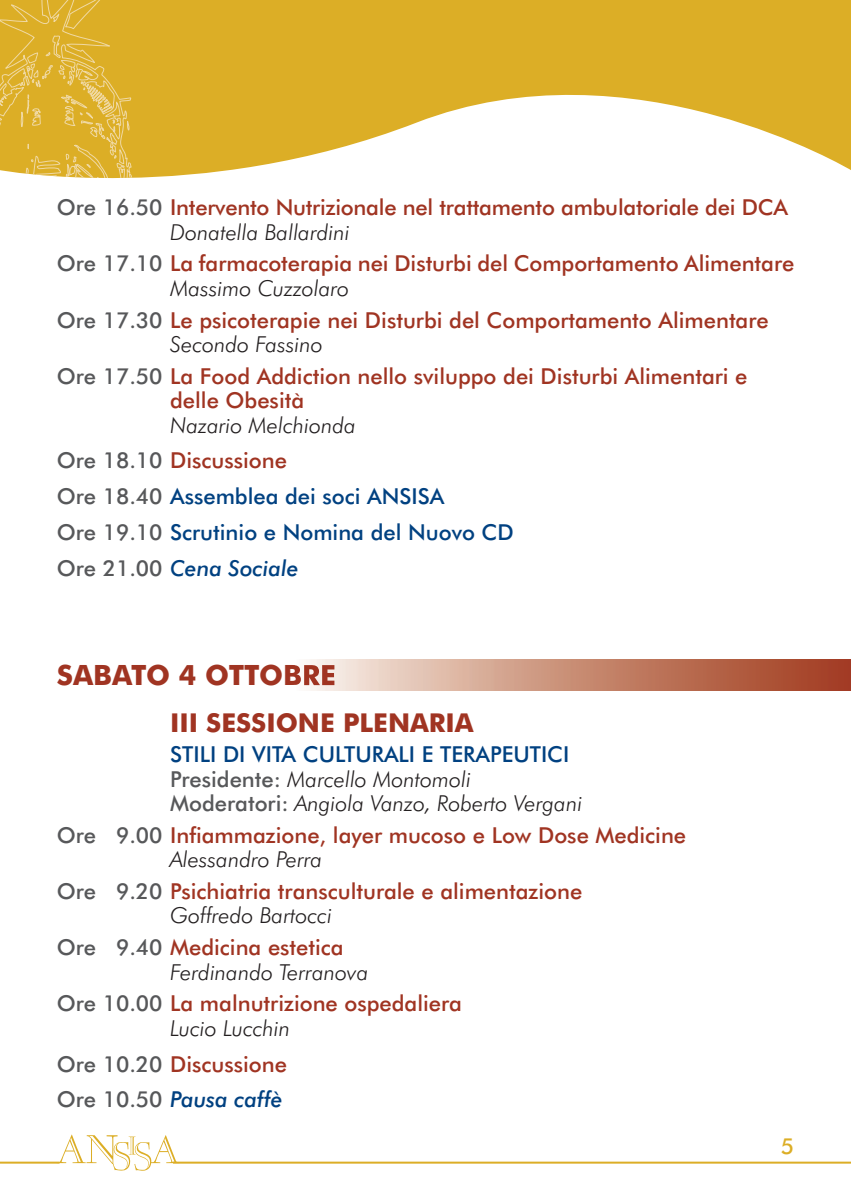
<style>
.page{position:relative;width:851px;height:1191px;background:#fff}
.page>*{position:absolute;margin:0;border:0;box-sizing:border-box;transform-origin:0 0}
.t1{font:700 28px "Futura BT";color:#a03422}
.t2{font:700 26px "Futura BT";color:#a03422}
.t3{font:500 22px/24.4px "Futura BT";color:#a03422}
.t4{font:italic 300 22px/24.4px "Futura BT";color:#231f20}
.t5{font:500 22px/35.8px "Futura BT";color:#014181}
.t6{font:500 22px/35.8px "Futura BT";color:#57585a}
.t7{font:500 22px "Futura BT";color:#dcae26}
.s1{color:#57585a}
.s2{font-weight:300;font-style:italic;color:#231f20}
.s3{color:#a03422}
.s4{font-style:italic}
.s5{font-weight:500;font-style:normal;color:#014181}
.s6{font-weight:500;font-style:normal;color:#57585a}
.s7{font-weight:500;font-style:normal;color:#a03422}
.s8{font-style:italic;color:#014181}
</style>
<div class="page">
<svg style="left:57px;top:1134px;width:122px;height:36px"></svg>
<svg style="left:410px;top:0;width:440px;height:170px;fill:#dcae26"></svg>
<svg style="left:0;top:0;width:410px;height:179px;background:#dfb63c"></svg>
<hr style="left:0;top:1161px;width:60px;height:2px;background:#dcae26">
<hr style="left:173px;top:1161px;width:677px;height:2px;background:#dcae26">
<img style="left:304px;top:659px;width:546px;height:31px">
<img style="left:295px;top:664px;width:39px;height:21px">
<p class="t3" style="left:170px;top:197px;width:619px;text-indent:-113px"><span class="s1">Ore 16.50</span> Intervento Nutrizionale nel trattamento ambulatoriale dei DCA<br><span class="s2">Donatella Ballardini</span></p>
<p class="t3" style="left:170px;top:253px;width:625px;text-indent:-113px"><span class="s1">Ore 17.10</span> La farmacoterapia nei Disturbi del Comportamento Alimentare<br><span class="s2">Massimo Cuzzolaro</span></p>
<p class="t3" style="left:170px;top:309px;width:600px;text-indent:-113px"><span class="s1">Ore 17.30</span> Le psicoterapie nei Disturbi del Comportamento Alimentare<br><span class="s2">Secondo Fassino</span></p>
<p class="t3" style="left:170px;top:365px;width:578px;text-indent:-113px"><span class="s1">Ore 17.50</span> La Food Addiction nello sviluppo dei Disturbi Alimentari e delle Obesità</p>
<p class="t5" style="left:57px;top:409px;width:458px;text-indent:113px"><span class="s2">Nazario Melchionda<br></span><span class="s1">Ore 18.10</span> <span class="s3">Discussione<br></span><span class="s1">Ore 18.40</span> Assemblea dei soci ANSISA<br><span class="s1">Ore 19.10</span> Scrutinio e Nomina del Nuovo CD<br><span class="s1">Ore 21.00</span> <span class="s4">Cena Sociale</span></p>
<p class="t1" style="left:57px;top:664px;width:280px">SABATO 4 OTTOBRE</p>
<p class="t2" style="left:170px;top:712px;width:305px">III SESSIONE PLENARIA</p>
<p class="t4" style="left:170px;top:744px;width:413px"><span class="s5">STILI DI VITA CULTURALI E TERAPEUTICI<br></span><span class="s6">Presidente:</span> Marcello Montomoli<br><span class="s6">Moderatori:</span> Angiola Vanzo, Roberto Vergani</p>
<p class="t3" style="left:170px;top:824px;width:517px;text-indent:-113px"><span class="s1">Ore 9.00</span> Infiammazione, layer mucoso e Low Dose Medicine<br><span class="s2">Alessandro Perra</span></p>
<p class="t3" style="left:170px;top:881px;width:413px;text-indent:-113px"><span class="s1">Ore 9.20</span> Psichiatria transculturale e alimentazione<br><span class="s2">Goffredo Bartocci</span></p>
<p class="t4" style="left:170px;top:937px;width:200px;text-indent:-113px"><span class="s6">Ore 9.40</span> <span class="s7">Medicina estetica<br></span>Ferdinando Terranova</p>
<p class="t3" style="left:170px;top:993px;width:293px;text-indent:-113px"><span class="s1">Ore 10.00</span> La malnutrizione ospedaliera<br><span class="s2">Lucio Lucchin</span></p>
<p class="t6" style="left:57px;top:1047px;width:232px">Ore 10.20 <span class="s3">Discussione<br></span>Ore 10.50 <span class="s8">Pausa caffè</span></p>
<p class="t7" style="left:780px;top:1137px;width:15px">5</p>
</div>
